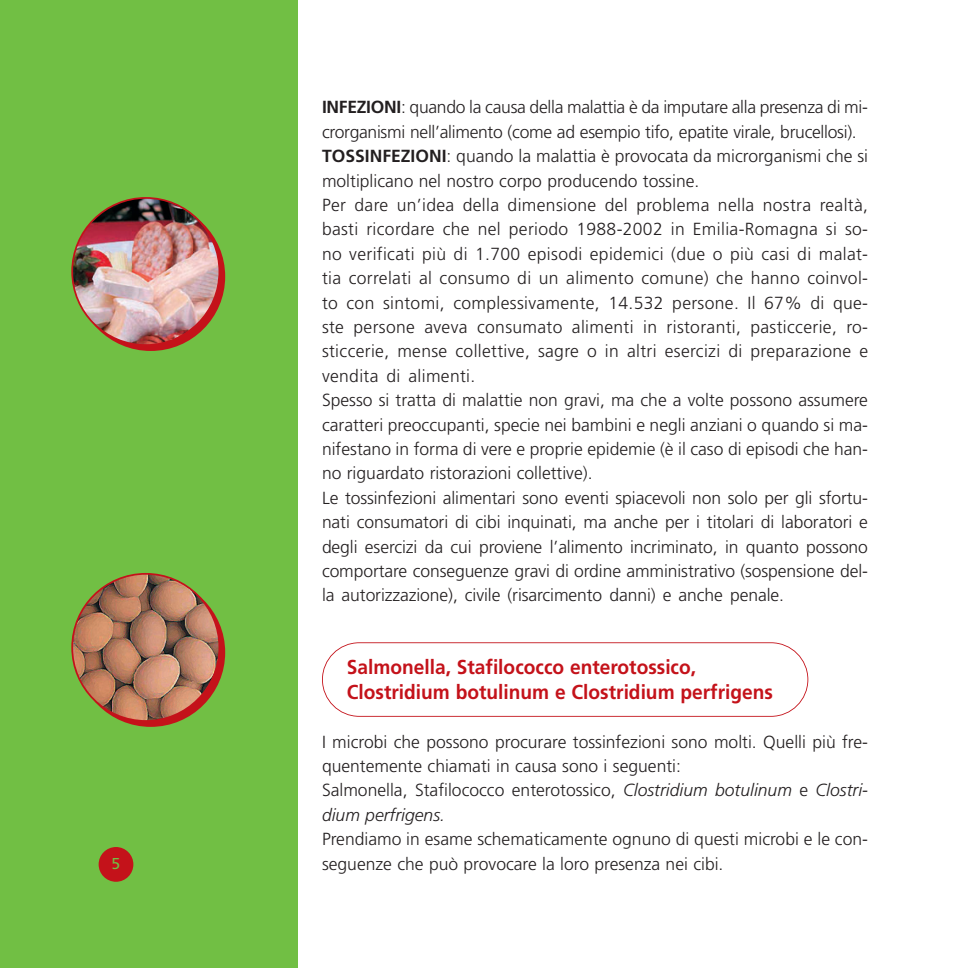
<style>
.page{position:relative;width:968px;height:968px;background:#fff}
.page>*{position:absolute;margin:0;border:0;box-sizing:border-box;transform-origin:0 0}
.t1{font:700 20.12px/24.3px "Frutiger";color:#c4121a;scale:.95 1}
.t2{font:300 17.5px/24.3px "Frutiger";color:#231f20}
.t3{font:15.75px "Frutiger";color:#71bf44}
.s1{font-weight:700}
.s2{font-style:italic}
</style>
<div class="page">
<div style="left:0;top:1px;width:297px;height:966px;background:#71bf44"></div>
<div style="left:99px;top:846px;width:34px;height:35px;background:#c4121a;border-radius:50%"></div>
<div style="left:322px;top:642px;width:486px;height:74px;border:2px solid #c4121a;border-radius:37px"></div>
<img style="left:71px;top:197px;width:149px;height:149px">
<img style="left:71px;top:573px;width:149px;height:148px">
<p class="t3" style="left:112px;top:857px;width:10px">5</p>
<p class="t2" style="left:322px;top:96px;width:547px"><span class="s1">INFEZIONI</span>: quando la causa della malattia è da imputare alla presenza di mi&shy;crorganismi nell’alimento (come ad esempio tifo, epatite virale, brucellosi).<br><span class="s1">TOSSINFEZIONI</span>: quando la malattia è provocata da microrganismi che si moltiplicano nel nostro corpo producendo tossine.<br>Per dare un’idea della dimensione del problema nella nostra realtà, basti ricordare che nel periodo 1988-2002 in Emilia-Romagna si so&shy;no verificati più di 1.700 episodi epidemici (due o più casi di malat&shy;tia correlati al consumo di un alimento comune) che hanno coinvol&shy;to con sintomi, complessivamente, 14.532 persone. Il 67% di que&shy;ste persone aveva consumato alimenti in ristoranti, pasticcerie, ro&shy;sticcerie, mense collettive, sagre o in altri esercizi di preparazione e vendita di alimenti.<br>Spesso si tratta di malattie non gravi, ma che a volte possono assumere caratteri preoccupanti, specie nei bambini e negli anziani o quando si ma&shy;nifestano in forma di vere e proprie epidemie (è il caso di episodi che han&shy;no riguardato ristorazioni collettive).<br>Le tossinfezioni alimentari sono eventi spiacevoli non solo per gli sfortu&shy;nati consumatori di cibi inquinati, ma anche per i titolari di laboratori e degli esercizi da cui proviene l’alimento incriminato, in quanto possono comportare conseguenze gravi di ordine amministrativo (sospensione del&shy;la autorizzazione), civile (risarcimento danni) e anche penale.</p>
<p class="t1" style="left:347px;top:656px;width:450px">Salmonella, Stafilococco enterotossico,<br>Clostridium botulinum e Clostridium perfrigens</p>
<p class="t2" style="left:322px;top:730px;width:547px">I microbi che possono procurare tossinfezioni sono molti. Quelli più fre&shy;quentemente chiamati in causa sono i seguenti:<br>Salmonella, Stafilococco enterotossico, <span class="s2">Clostridium botulinum</span> e <span class="s2">Clostri&shy;dium perfrigens.</span></p>
<p class="t2" style="left:322px;top:828px;width:547px">Prendiamo in esame schematicamente ognuno di questi microbi e le con&shy;seguenze che può provocare la loro presenza nei cibi.</p>
</div>
